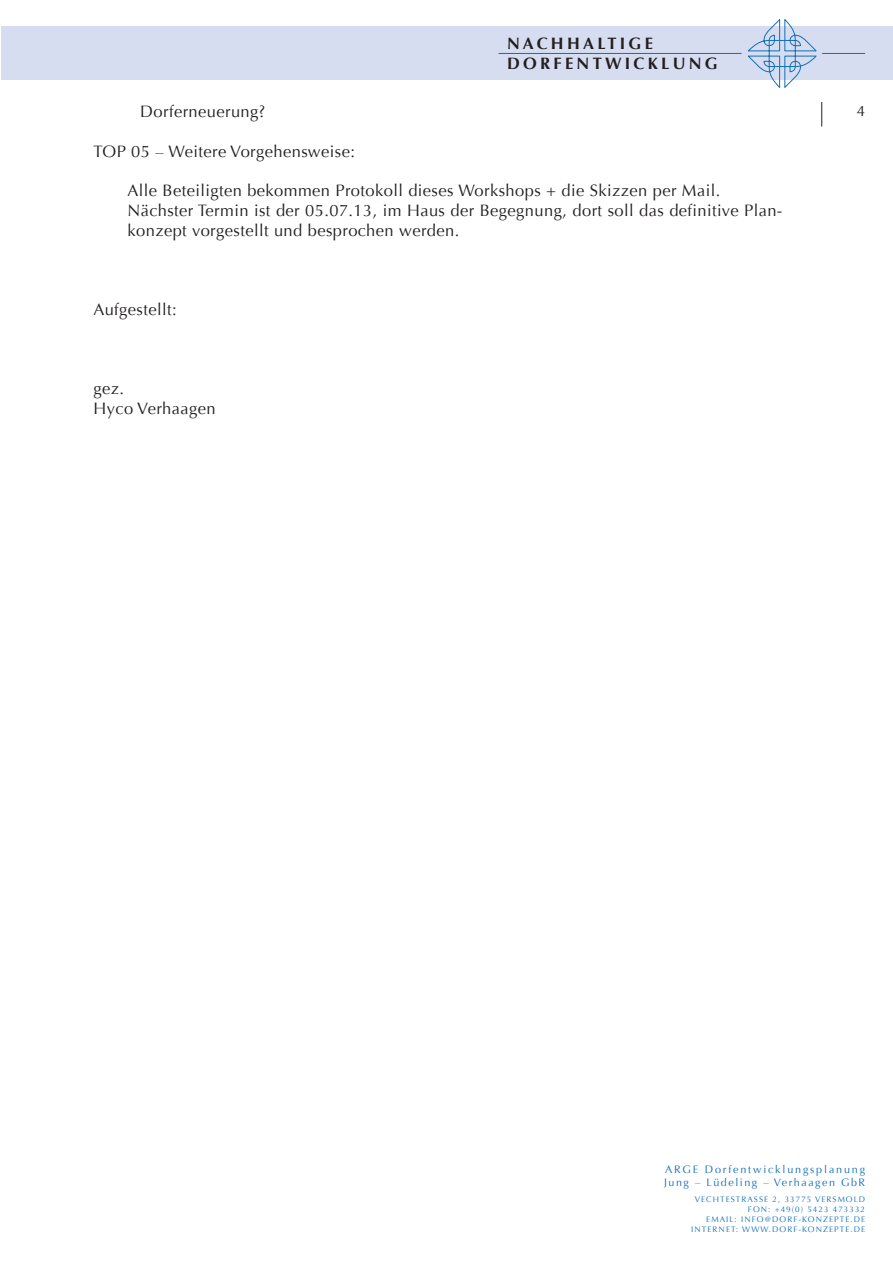
<style>
.page{position:relative;width:893px;height:1263px;background:#fff}
.page>*{position:absolute;margin:0;border:0;box-sizing:border-box;transform-origin:0 0}
.t1{font:16.5px/19.8px "Optima";letter-spacing:.025em;color:#231f20}
.t2{font:700 16.5px/19.8px "Optima";letter-spacing:.2em;color:#231f20}
.t3{font:15px "Optima";color:#231f20}
.t4{font:10.8px/12.9px "Optima";letter-spacing:.14em;color:#136fb8}
.t5{font:8.1px "Optima";letter-spacing:.13em;color:#136fb8}
</style>
<div class="page">
<svg style="left:821px;top:102px;width:1px;height:24px"></svg>
<div style="left:1px;top:27px;width:892px;height:53px;background:#d6ddf0"></div>
<svg style="left:746px;top:19px;width:72px;height:69px"></svg>
<hr style="left:499px;top:53px;width:243px;height:1px;background:#136fb8">
<hr style="left:822px;top:53px;width:43px;height:1px;background:#136fb8">
<p class="t2" style="left:507px;top:34px;width:212px">NACHHALTIGE<br>DORFEN TWICKLUN G</p>
<p class="t1" style="left:140px;top:102px;width:126px">Dorferneuerung?</p>
<p class="t1" style="left:94px;top:142px;width:263px">TOP 05 – Weitere Vorgehensweise:</p>
<p class="t1" style="left:128px;top:181px;width:656px">Alle Beteiligten bekommen Protokoll dieses Workshops + die Skizzen per Mail.<br>Nächster Termin ist der 05.07.13, im Haus der Begegnung, dort soll das definitive Plan&shy;konzept vorgestellt und besprochen werden.</p>
<p class="t1" style="left:94px;top:300px;width:85px">Aufgestellt:</p>
<p class="t1" style="left:94px;top:379px;width:124px">gez.<br>Hyco Verhaagen</p>
<p class="t3" style="left:857px;top:102px;width:10px">4</p>
<p class="t4" style="left:664px;top:1163px;width:202px">ARGE Dorfentwicklungsplanung<br>Jung – Lüdeling – Verhaagen GbR</p>
<p class="t5" style="left:695px;top:1195px;width:53px">Vechte straSSe</p>
<p class="t5" style="left:772px;top:1195px;width:88px">2, 33775 Versmold</p>
<p class="t5" style="left:748px;top:1204px;width:119px">Fon: +49(0) 5423 473332</p>
<p class="t5" style="left:706px;top:1214px;width:154px">EMAIL: i nfo@dorf -konzepte .de</p>
<p class="t5" style="left:691px;top:1224px;width:169px">Internet: www.dorf -konzepte .de</p>
</div>
